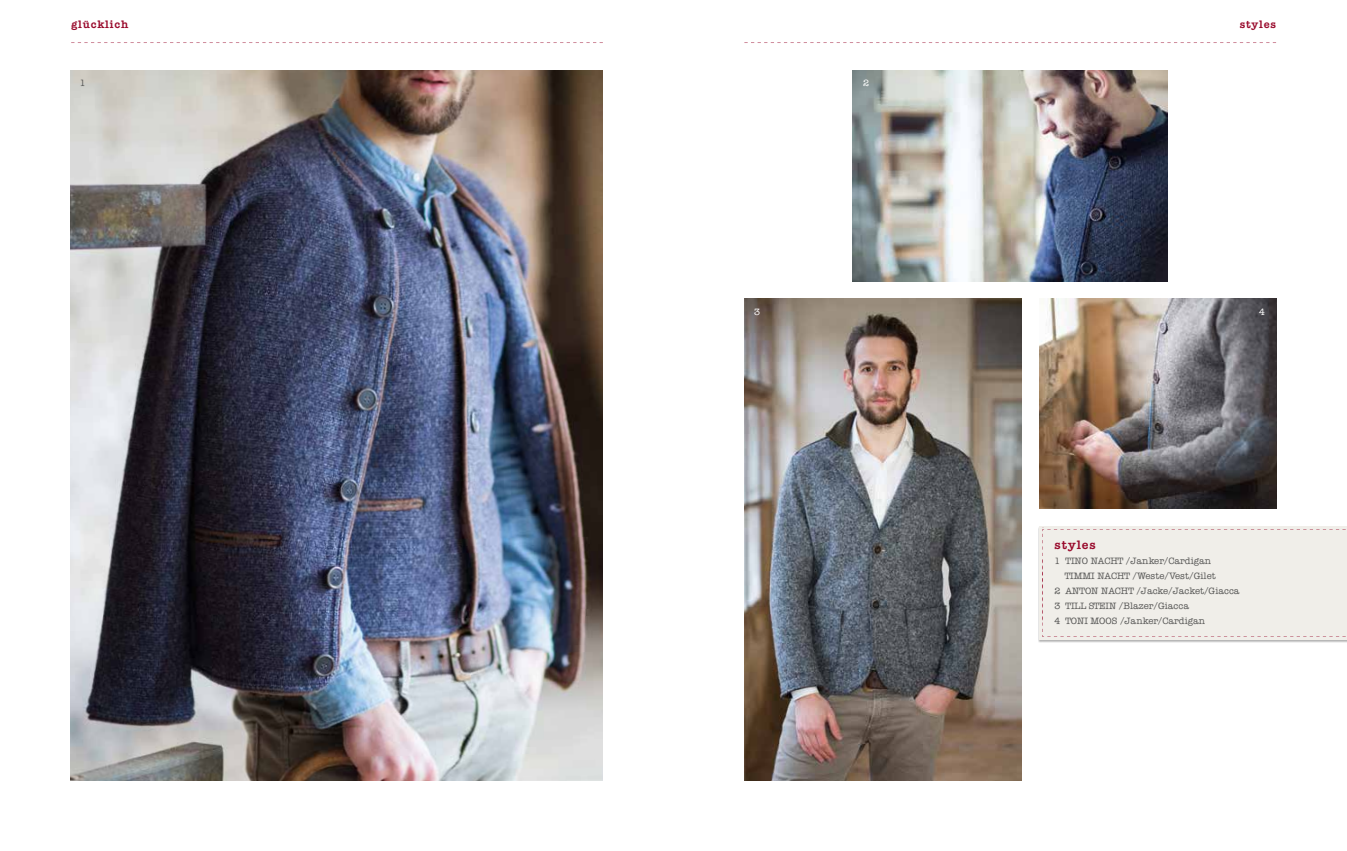
<style>
.page{position:relative;width:1347px;height:851px;background:#fff}
.page>*{position:absolute;margin:0;border:0;box-sizing:border-box;transform-origin:0 0}
.t1{font:700 11.25px "Typewriter Serial";letter-spacing:.08em;color:#990a2c}
.t2{font:700 10px "Typewriter Serial";letter-spacing:.08em;color:#990a2c}
.t3{font:8.75px "Typewriter Serial";color:#575756}
.t4{font:8.75px "Typewriter Serial";color:#fff}
</style>
<div class="page">
<div style="left:1037px;top:526px;width:309px;height:117px;background:#000;opacity:.3"></div>
<div style="left:1039px;top:526px;width:307px;height:114px;background:#f0eee9"></div>
<svg style="left:1042px;top:529px;width:303px;height:108px"></svg>
<img style="left:852px;top:71px;width:315px;height:210px">
<img style="left:71px;top:71px;width:531px;height:709px">
<img style="left:744px;top:298px;width:277px;height:482px">
<img style="left:1039px;top:299px;width:237px;height:209px">
<p class="t2" style="left:71px;top:19px;width:59px">glücklich</p>
<p class="t2" style="left:1239px;top:19px;width:38px">styles</p>
<p class="t3" style="left:80px;top:78px;width:7px">1</p>
<p class="t4" style="left:863px;top:78px;width:7px">2</p>
<p class="t4" style="left:754px;top:306px;width:7px">3</p>
<p class="t4" style="left:1259px;top:306px;width:7px">4</p>
<p class="t1" style="left:1054px;top:538px;width:43px">styles</p>
<p class="t3" style="left:1054px;top:555px;width:158px">1 TINO NACHT /Janker/Cardigan</p>
<p class="t3" style="left:1064px;top:570px;width:153px">TIMMI NACHT /Weste/Vest/Gilet</p>
<p class="t3" style="left:1054px;top:585px;width:187px">2 ANTON NACHT /Jacke/Jacket/Giacca</p>
<p class="t3" style="left:1054px;top:600px;width:136px">3 TILL STEIN /Blazer/Giacca</p>
<p class="t3" style="left:1054px;top:615px;width:152px">4 TONI MOOS /Janker/Cardigan</p>
</div>
